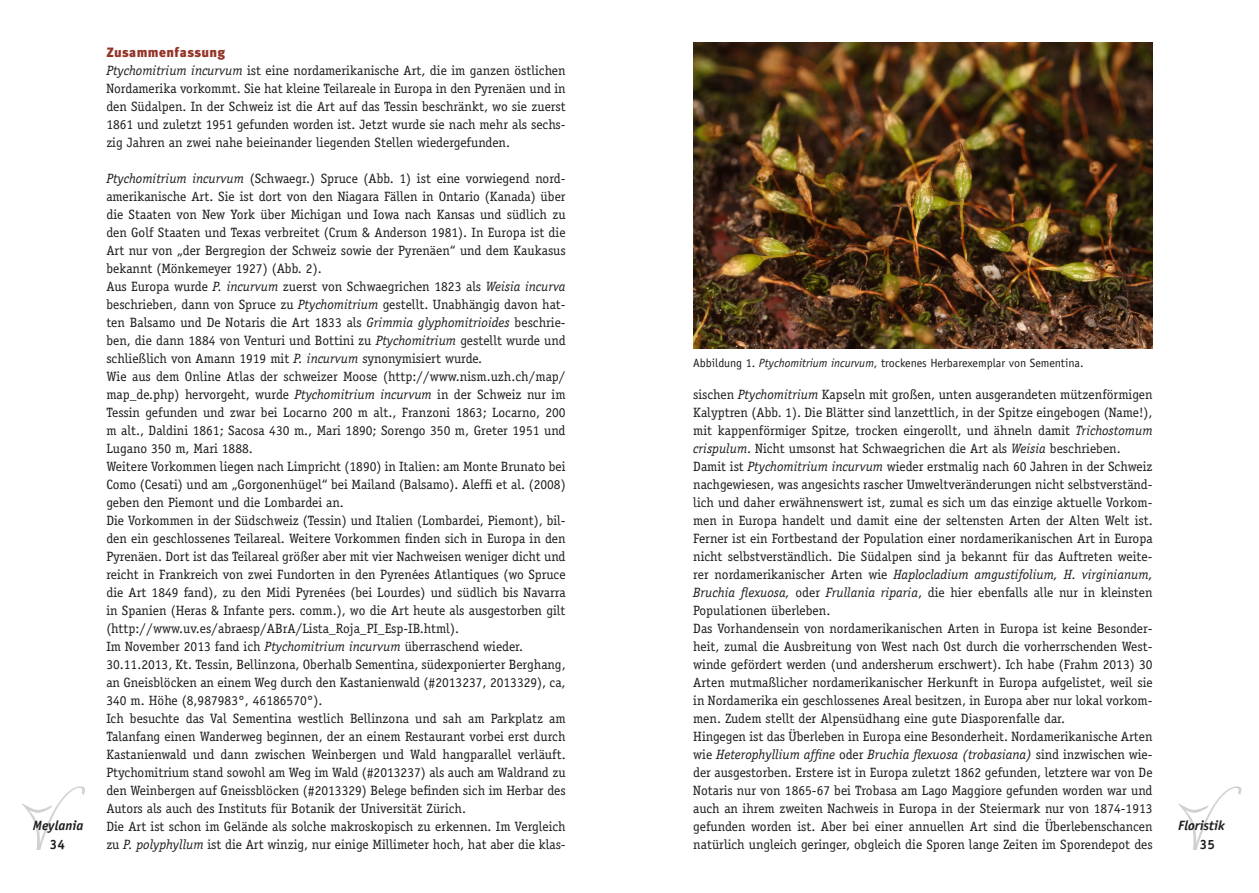
<style>
.page{position:relative;width:1259px;height:893px;background:#fff}
.page>*{position:absolute;margin:0;border:0;box-sizing:border-box;transform-origin:0 0}
._4__Texte{font:13.5px/18px "Officina Serif";color:#1d1d1b;text-align:justify}
.t1{font:italic 700 13.5px "Officina Sans";color:#1d1d1b}
._2__Titre__sous{font:900 13.5px "Meta Plus";letter-spacing:.03em;color:#943429}
.t2{font:700 13.5px "Officina Sans";color:#1d1d1b}
._6__légendes{font:12px "Officina Sans";color:#1d1d1b}
.s1{font-style:italic}
</style>
<div class="page">
<svg style="left:1178px;top:786px;width:63px;height:64px"></svg>
<svg style="left:22px;top:786px;width:63px;height:64px"></svg>
<img style="left:693px;top:43px;width:459px;height:306px">
<p class="_2__Titre__sous" style="left:106px;top:45px;width:120px">Zusammenfassung</p>
<p class="_4__Texte" style="left:106px;top:62px;width:461px"><span class="s1">Ptychomitrium incurvum</span> ist eine nordamerikanische Art, die im ganzen östlichen Nordamerika vorkommt. Sie hat kleine Teilareale in Europa in den Pyrenäen und in den Südalpen. In der Schweiz ist die Art auf das Tessin beschränkt, wo sie zuerst 1861 und zuletzt 1951 gefunden worden ist. Jetzt wurde sie nach mehr als sechs&shy;zig Jahren an zwei nahe beieinander liegenden Stellen wiedergefunden.</p>
<p class="_4__Texte" style="left:106px;top:170px;width:461px"><span class="s1">Ptychomitrium incurvum</span> (Schwaegr.) Spruce (Abb. 1) ist eine vorwiegend nord&shy;amerikanische Art. Sie ist dort von den Niagara Fällen in Ontario (Kanada) über die Staaten von New York über Michigan und Iowa nach Kansas und südlich zu den Golf Staaten und Texas verbreitet (Crum &amp; Anderson 1981). In Europa ist die Art nur von „der Bergregion der Schweiz sowie der Pyrenäen“ und dem Kaukasus bekannt (Mönkemeyer 1927) (Abb. 2).</p>
<p class="_4__Texte" style="left:106px;top:278px;width:461px">Aus Europa wurde <span class="s1">P. incurvum</span> zuerst von Schwaegrichen 1823 als <span class="s1">Weisia incurva </span>beschrieben, dann von Spruce zu <span class="s1">Ptychomitrium</span> gestellt. Unabhängig davon hat&shy;ten Balsamo und De Notaris die Art 1833 als <span class="s1">Grimmia glyphomitrioides</span> beschrie&shy;ben, die dann 1884 von Venturi und Bottini zu <span class="s1">Ptychomitrium</span> gestellt wurde und schließlich von Amann 1919 mit <span class="s1">P. incurvum</span> synonymisiert wurde.</p>
<p class="_4__Texte" style="left:106px;top:368px;width:461px">Wie aus dem Online Atlas der schweizer Moose (http://www.nism.uzh.ch/map/ map_de.php) hervorgeht, wurde <span class="s1">Ptychomitrium incurvum</span> in der Schweiz nur im Tessin gefunden und zwar bei Locarno 200 m alt., Franzoni 1863; Locarno, 200 m alt., Daldini 1861; Sacosa 430 m., Mari 1890; Sorengo 350 m, Greter 1951 und Lugano 350 m, Mari 1888.</p>
<p class="_4__Texte" style="left:106px;top:458px;width:461px">Weitere Vorkommen liegen nach Limpricht (1890) in Italien: am Monte Brunato bei Como (Cesati) und am „Gorgonenhügel“ bei Mailand (Balsamo). Aleffi et al. (2008) geben den Piemont und die Lombardei an.</p>
<p class="_4__Texte" style="left:106px;top:512px;width:461px">Die Vorkommen in der Südschweiz (Tessin) und Italien (Lombardei, Piemont), bil&shy;den ein geschlossenes Teilareal. Weitere Vorkommen finden sich in Europa in den Pyrenäen. Dort ist das Teilareal größer aber mit vier Nachweisen weniger dicht und reicht in Frankreich von zwei Fundorten in den Pyrenées Atlantiques (wo Spruce die Art 1849 fand), zu den Midi Pyrenées (bei Lourdes) und südlich bis Navarra in Spanien (Heras &amp; Infante pers. comm.), wo die Art heute als ausgestorben gilt (http://www.uv.es/abraesp/ABrA/Lista_Roja_PI_Esp-IB.html).</p>
<p class="_4__Texte" style="left:106px;top:638px;width:418px">Im November 2013 fand ich <span class="s1">Ptychomitrium incurvum</span> überraschend wieder.</p>
<p class="_4__Texte" style="left:106px;top:656px;width:461px">30.11.2013, Kt. Tessin, Bellinzona, Oberhalb Sementina, südexponierter Berghang, an Gneisblöcken an einem Weg durch den Kastanienwald (#2013237, 2013329), ca, 340 m. Höhe (8,987983°, 46186570°).</p>
<p class="_4__Texte" style="left:106px;top:710px;width:461px">Ich besuchte das Val Sementina westlich Bellinzona und sah am Parkplatz am Talanfang einen Wanderweg beginnen, der an einem Restaurant vorbei erst durch Kastanienwald und dann zwischen Weinbergen und Wald hangparallel verläuft.<br>Ptychomitrium stand sowohl am Weg im Wald (#2013237) als auch am Waldrand zu den Weinbergen auf Gneissblöcken (#2013329) Belege befinden sich im Herbar des Autors als auch des Instituts für Botanik der Universität Zürich.</p>
<p class="_4__Texte" style="left:106px;top:818px;width:461px">Die Art ist schon im Gelände als solche makroskopisch zu erkennen. Im Vergleich zu <span class="s1">P. polyphyllum</span> ist die Art winzig, nur einige Millimeter hoch, hat aber die klas-</p>
<p class="_6__légendes" style="left:693px;top:356px;width:392px">Abbildung 1. <span class="s1">Ptychomitrium incurvum</span>, trockenes Herbarexemplar von Sementina.</p>
<p class="_4__Texte" style="left:693px;top:386px;width:461px">sischen <span class="s1">Ptychomitrium</span> Kapseln mit großen, unten ausgerandeten mützenförmigen Kalyptren (Abb. 1). Die Blätter sind lanzettlich, in der Spitze eingebogen (Name!), mit kappenförmiger Spitze, trocken eingerollt, und ähneln damit <span class="s1">Trichostomum crispulum</span>. Nicht umsonst hat Schwaegrichen die Art als <span class="s1">Weisia</span> beschrieben.</p>
<p class="_4__Texte" style="left:693px;top:458px;width:461px">Damit ist <span class="s1">Ptychomitrium incurvum</span> wieder erstmalig nach 60 Jahren in der Schweiz nachgewiesen, was angesichts rascher Umweltveränderungen nicht selbstverständ&shy;lich und daher erwähnenswert ist, zumal es sich um das einzige aktuelle Vorkom&shy;men in Europa handelt und damit eine der seltensten Arten der Alten Welt ist.<br>Ferner ist ein Fortbestand der Population einer nordamerikanischen Art in Europa nicht selbstverständlich. Die Südalpen sind ja bekannt für das Auftreten weite&shy;rer nordamerikanischer Arten wie <span class="s1">Haplocladium amgustifolium, H. virginianum, Bruchia flexuosa,</span> oder <span class="s1">Frullania riparia</span>, die hier ebenfalls alle nur in kleinsten Populationen überleben.</p>
<p class="_4__Texte" style="left:693px;top:620px;width:461px">Das Vorhandensein von nordamerikanischen Arten in Europa ist keine Besonder&shy;heit, zumal die Ausbreitung von West nach Ost durch die vorherrschenden West&shy;winde gefördert werden (und andersherum erschwert). Ich habe (Frahm 2013) 30<br>Arten mutmaßlicher nordamerikanischer Herkunft in Europa aufgelistet, weil sie in Nordamerika ein geschlossenes Areal besitzen, in Europa aber nur lokal vorkom&shy;men. Zudem stellt der Alpensüdhang eine gute Diasporenfalle dar.</p>
<p class="_4__Texte" style="left:693px;top:728px;width:461px">Hingegen ist das Überleben in Europa eine Besonderheit. Nordamerikanische Arten wie <span class="s1">Heterophyllium affine</span> oder <span class="s1">Bruchia flexuosa (trobasiana)</span> sind inzwischen wie&shy;der ausgestorben. Erstere ist in Europa zuletzt 1862 gefunden, letztere war von De Notaris nur von 1865-67 bei Trobasa am Lago Maggiore gefunden worden war und auch an ihrem zweiten Nachweis in Europa in der Steiermark nur von 1874-1913 gefunden worden ist. Aber bei einer annuellen Art sind die Überlebenschancen natürlich ungleich geringer, obgleich die Sporen lange Zeiten im Sporendepot des</p>
<p class="t1" style="left:33px;top:817px;width:52px">Meylania</p>
<p class="t2" style="left:50px;top:836px;width:17px">34</p>
<p class="t2" style="left:1199px;top:836px;width:17px">35</p>
<p class="t1" style="left:1178px;top:818px;width:48px">Floristik</p>
</div>
